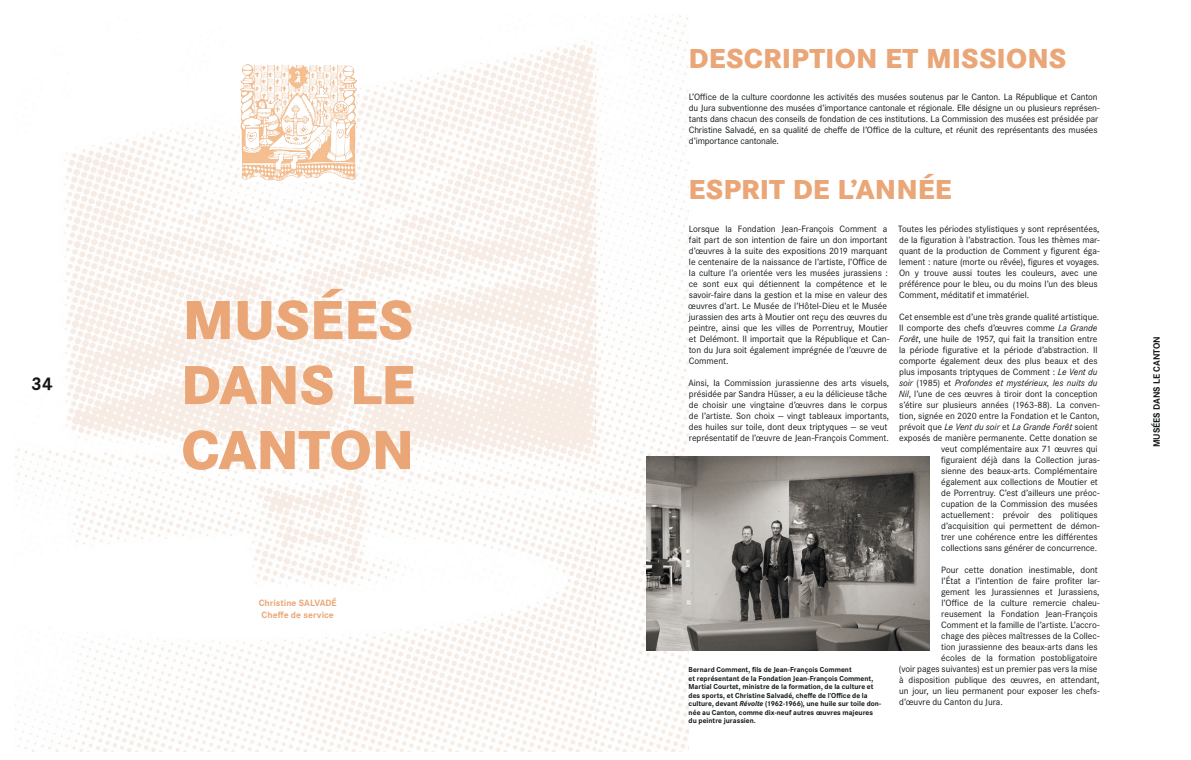
<style>
.page{position:relative;width:1191px;height:760px;background:#fff}
.page>*{position:absolute;margin:0;border:0;box-sizing:border-box;transform-origin:0 0}
.t1{font:800 57px/65px "Corporate S";letter-spacing:-.01em;color:#eaa676;text-align:justify}
.t2{font:800 28.5px "Corporate S";letter-spacing:.005em;color:#eaa676}
.t3{font:700 19px "Corporate S";color:#121617}
.t4{font:9.5px/11px "Corporate S";letter-spacing:-.005em;color:#121617}
.t5{font:700 9.5px/12px "Corporate S";letter-spacing:.005em;color:#eaa676;text-align:center}
.t6{font:700 9.5px "Corporate S";color:#121617}
.t7{font:700 7.5px/8.5px "Corporate S";color:#121617}
.s1{font-style:italic}
</style>
<div class="page">
<img style="left:14px;top:14px;width:674px;height:737px">
<img style="left:240px;top:65px;width:120px;height:116px">
<img style="left:646px;top:456px;width:283px;height:194px">
<h3 class="t3" style="left:31px;top:373px;width:23px">34</h3>
<h1 class="t1" style="left:181px;top:289px;width:235px">MUSÉES DANS LE CANTON</h1>
<p class="t5" style="left:259px;top:597px;width:79px">Christine SALVADÉ<br>Cheffe de service</p>
<h2 class="t2" style="left:688px;top:41px;width:379px">DESCRIPTION ET MISSIONS</h2>
<p class="t4" style="left:688px;top:91px;width:412px">L’Office de la culture coordonne les activités des musées soutenus par le Canton. La République et Canton du Jura subventionne des musées d’importance cantonale et régionale. Elle désigne un ou plusieurs représen&shy;tants dans chacun des conseils de fondation de ces institutions. La Commission des musées est présidée par Christine Salvadé, en sa qualité de cheffe de l’Office de la culture, et réunit des représentants des musées d’importance cantonale.</p>
<h2 class="t2" style="left:688px;top:173px;width:265px">ESPRIT DE L’ANNÉE</h2>
<p class="t4" style="left:688px;top:223px;width:203px">Lorsque la Fondation Jean-François Comment a fait part de son intention de faire un don important d’œuvres à la suite des expositions 2019 marquant le centenaire de la naissance de l’artiste, l’Office de la culture l’a orientée vers les musées jurassiens : ce sont eux qui détiennent la compétence et le savoir-faire dans la gestion et la mise en valeur des œuvres d’art. Le Musée de l’Hôtel-Dieu et le Musée jurassien des arts à Moutier ont reçu des œuvres du peintre, ainsi que les villes de Porrentruy, Moutier et Delémont. Il importait que la République et Can&shy;ton du Jura soit également imprégnée de l’œuvre de Comment.</p>
<p class="t4" style="left:688px;top:377px;width:202px">Ainsi, la Commission jurassienne des arts visuels, présidée par Sandra Hüsser, a eu la délicieuse tâche de choisir une vingtaine d’œuvres dans le corpus de l’artiste. Son choix — vingt tableaux importants, des huiles sur toile, dont deux triptyques — se veut représentatif de l’œuvre de Jean-François Comment.</p>
<p class="t7" style="left:688px;top:665px;width:194px">Bernard Comment, fils de Jean-François Comment<br>et représentant de la Fondation Jean-François Comment, Martial Courtet, ministre de la formation, de la culture et des sports, et Christine Salvadé, cheffe de l’Office de la culture, devant <span class="s1">Révolte</span> (1962-1966), une huile sur toile don&shy;née au Canton, comme dix-neuf autres œuvres majeures du peintre jurassien.</p>
<p class="t4" style="left:898px;top:223px;width:203px">Toutes les périodes stylistiques y sont représentées, de la figuration à l’abstraction. Tous les thèmes mar&shy;quant de la production de Comment y figurent éga&shy;lement : nature (morte ou rêvée), figures et voyages.<br>On y trouve aussi toutes les couleurs, avec une préférence pour le bleu, ou du moins l’un des bleus Comment, méditatif et immatériel.</p>
<p class="t4" style="left:899px;top:311px;width:202px;text-align:right">Cet ensemble est d’une très grande qualité artistique.<br>Il comporte des chefs d’œuvres comme <span class="s1">La Grande Forêt</span>, une huile de 1957, qui fait la transition entre la période figurative et la période d’abstraction. Il comporte également deux des plus beaux et des plus imposants triptyques de Comment : <span class="s1">Le Vent du soir</span> (1985) et <span class="s1">Profondes et mystérieux, les nuits du Nil</span>, l’une de ces œuvres à tiroir dont la conception s’étire sur plusieurs années (1963-88). La conven&shy;tion, signée en 2020 entre la Fondation et le Canton, prévoit que <span class="s1">Le Vent du soir</span> et <span class="s1">La Grande Forêt</span> soient exposés de manière permanente. Cette donation se veut complémentaire aux 71 œuvres qui<br>figuraient déjà dans la Collection juras-<br>sienne des beaux-arts. Complémentaire<br>également aux collections de Moutier et<br>de Porrentruy. C’est d’ailleurs une préoc-<br>cupation de la Commission des musées actuellement: prévoir des politiques d’acquisition qui permettent de démon-<br>trer une cohérence entre les différentes<br>collections sans générer de concurrence.</p>
<p class="t4" style="left:941px;top:564px;width:158px">Pour cette donation inestimable, dont</p>
<p class="t4" style="left:941px;top:575px;width:160px">l’État a l’intention de faire profiter lar-</p>
<p class="t4" style="left:941px;top:586px;width:160px">gement les Jurassiennes et Jurassiens,</p>
<p class="t4" style="left:941px;top:597px;width:160px">l’Office de la culture remercie chaleu-</p>
<p class="t4" style="left:941px;top:608px;width:158px">reusement la Fondation Jean-François</p>
<p class="t4" style="left:941px;top:619px;width:160px">Comment et la famille de l’artiste. L’accro-</p>
<p class="t4" style="left:941px;top:630px;width:160px">chage des pièces maîtresses de la Collec-</p>
<p class="t4" style="left:941px;top:641px;width:158px">tion jurassienne des beaux-arts dans les</p>
<p class="t4" style="left:941px;top:652px;width:158px">écoles de la formation postobligatoire</p>
<p class="t4" style="left:899px;top:663px;width:200px">(voir pages suivantes) est un premier pas vers la mise</p>
<p class="t4" style="left:899px;top:674px;width:202px">à disposition publique des œuvres, en attendant,</p>
<p class="t4" style="left:899px;top:685px;width:202px">un jour, un lieu permanent pour exposer les chefs-</p>
<p class="t4" style="left:899px;top:696px;width:105px">d’œuvre du Canton du Jura.</p>
<p class="t6" style="left:1151px;top:447px;width:113px;rotate:-90deg">MUSÉES DANS LE CANTON</p>
</div>
